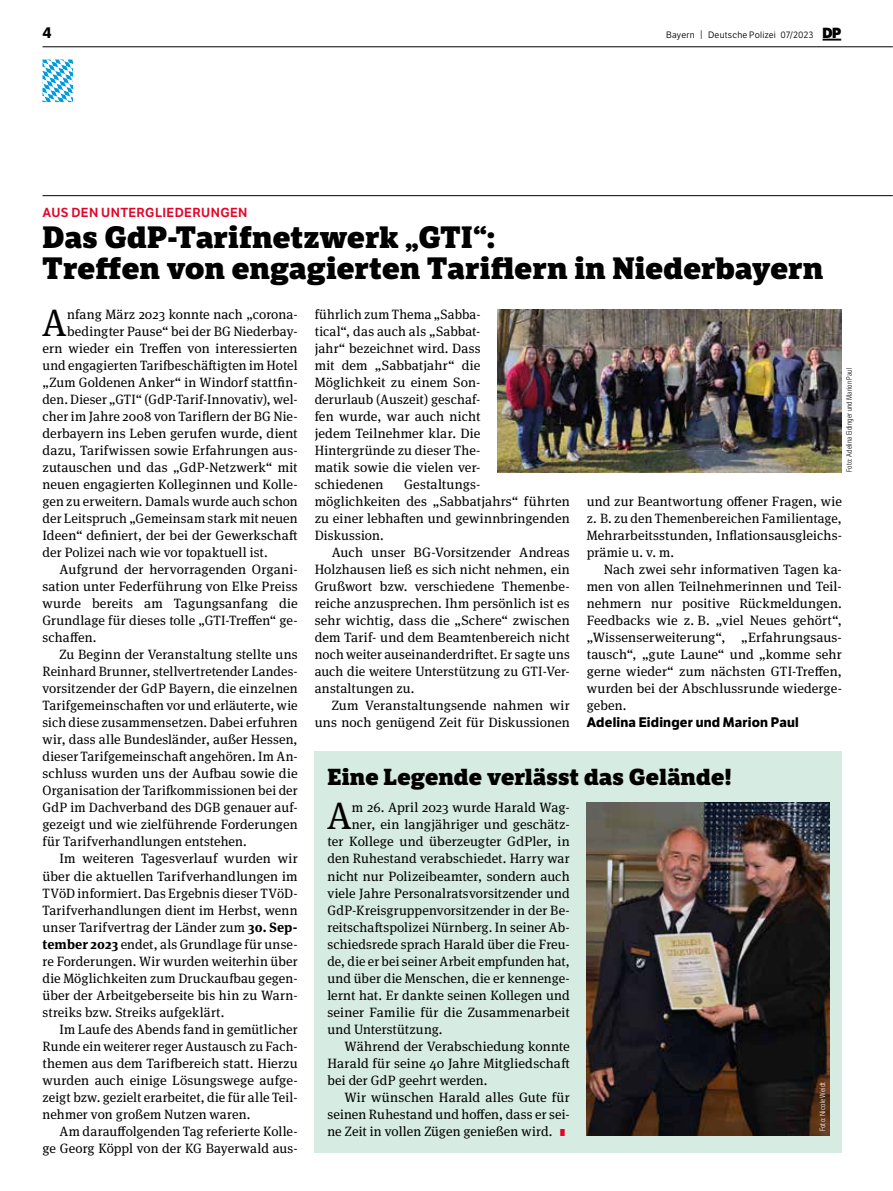
<style>
.page{position:relative;width:893px;height:1191px;background:#fff}
.page>*{position:absolute;margin:0;border:0;box-sizing:border-box;transform-origin:0 0}
.t1{font:38.25px "Meta Serif Pro";color:#000}
.t2{font:800 30px/30.9px "LFT Etica Sheriff";letter-spacing:.005em;color:#000}
.t3{font:800 22.5px "LFT Etica Sheriff";letter-spacing:.005em;color:#000}
.t4{font:700 15px "LFT Etica";color:#000}
.t5{font:13.5px/17px "Meta Serif Pro";letter-spacing:.01em;color:#000;text-align:justify}
.t6{font:700 13.5px "LFT Etica";letter-spacing:.015em;color:#000}
.t7{font:12.75px "LFT Etica SB";letter-spacing:.035em;color:#e40428}
.t8{font:9px "LFT Etica Bk";letter-spacing:.025em;color:#000}
.t9{font:300 7.5px "LFT Etica Condensed";letter-spacing:.02em;color:#000}
.t10{font:300 7.5px "LFT Etica Condensed";letter-spacing:.025em;color:#fff}
.s1{font-size:9.3px}
.s2{font-family:"LFT Etica XB";font-size:14.25px}
.s3{font-weight:700}
.s4{font-family:"LFT Etica XB";font-size:9.75px;color:#e40428}
</style>
<div class="page">
<hr style="left:43px;top:195px;width:850px;height:1px;background:#000">
<hr style="left:43px;top:47px;width:850px;height:1px;background:#000">
<svg style="left:822px;top:39px;width:19px;height:2px"></svg>
<svg style="left:43px;top:60px;width:30px;height:42px"></svg>
<img style="left:497px;top:310px;width:345px;height:162px">
<div style="left:315px;top:751px;width:527px;height:401px;background:#d6ebe2"></div>
<img style="left:587px;top:803px;width:242px;height:332px">
<p class="t4" style="left:43px;top:23px;width:11px">4</p>
<p class="t8" style="left:666px;top:29px;width:177px">Bayern <span class="s1">|</span> Deutsche Polizei 07/2023 <span class="s2">DP</span></p>
<p class="t7" style="left:43px;top:205px;width:206px">AUS DEN UNTERGLIEDERUNGEN</p>
<h2 class="t2" style="left:43px;top:222px;width:782px">Das GdP-Tarifnetzwerk „GTI“:<br>Treffen von engagierten Tariflern in Niederbayern</h2>
<h1 class="t1" style="left:42px;top:295px;width:27px">A</h1>
<p class="t5" style="left:67px;top:305px;width:232px">nfang März 2023 konnte nach „corona-</p>
<p class="t5" style="left:315px;top:305px;width:167px">führlich zum Thema „Sabba&shy;tical“, das auch als „Sabbat&shy;jahr“ bezeichnet wird. Dass mit dem „Sabbatjahr“ die Möglichkeit zu einem Son&shy;derurlaub (Auszeit) geschaf&shy;fen wurde, war auch nicht jedem Teilnehmer klar. Die Hintergründe zu dieser The&shy;matik sowie die vielen ver&shy;schiedenen</p>
<p class="t5" style="left:67px;top:322px;width:232px">bedingter Pause“ bei der BG Niederbay-</p>
<p class="t5" style="left:43px;top:339px;width:257px">ern wieder ein Treffen von interessierten</p>
<p class="t5" style="left:43px;top:356px;width:257px">und engagierten Tarifbeschäftigten im Hotel</p>
<p class="t5" style="left:43px;top:373px;width:257px">„Zum Goldenen Anker“ in Windorf stattfin-</p>
<p class="t5" style="left:43px;top:390px;width:257px">den. Dieser „GTI“ (GdP-Tarif-Innovativ), wel-</p>
<p class="t5" style="left:43px;top:407px;width:257px">cher im Jahre 2008 von Tariflern der BG Nie-</p>
<p class="t5" style="left:43px;top:424px;width:257px">derbayern ins Leben gerufen wurde, dient</p>
<p class="t5" style="left:43px;top:441px;width:257px">dazu, Tarifwissen sowie Erfahrungen aus-</p>
<p class="t5" style="left:43px;top:458px;width:257px">zutauschen und das „GdP-Netzwerk“ mit</p>
<p class="t5" style="left:43px;top:475px;width:257px">neuen engagierten Kolleginnen und Kolle-</p>
<p class="t5" style="left:43px;top:492px;width:257px">gen zu erweitern. Damals wurde auch schon</p>
<p class="t5" style="left:43px;top:509px;width:257px">der Leitspruch „Gemeinsam stark mit neuen</p>
<p class="t5" style="left:43px;top:526px;width:257px">Ideen“ definiert, der bei der Gewerkschaft</p>
<p class="t5" style="left:43px;top:543px;width:227px">der Polizei nach wie vor topaktuell ist.</p>
<p class="t5" style="left:60px;top:560px;width:240px">Aufgrund der hervorragenden Organi-</p>
<p class="t5" style="left:43px;top:577px;width:257px">sation unter Federführung von Elke Preiss</p>
<p class="t5" style="left:43px;top:594px;width:257px">wurde bereits am Tagungsanfang die</p>
<p class="t5" style="left:43px;top:611px;width:257px">Grundlage für dieses tolle „GTI-Treffen“ ge-</p>
<p class="t5" style="left:43px;top:628px;width:55px">schaffen.</p>
<p class="t5" style="left:60px;top:645px;width:240px">Zu Beginn der Veranstaltung stellte uns</p>
<p class="t5" style="left:43px;top:662px;width:257px">Reinhard Brunner, stellvertretender Landes-</p>
<p class="t5" style="left:43px;top:679px;width:257px">vorsitzender der GdP Bayern, die einzelnen</p>
<p class="t5" style="left:43px;top:696px;width:257px">Tarifgemeinschaften vor und erläuterte, wie</p>
<p class="t5" style="left:43px;top:713px;width:257px">sich diese zusammensetzen. Dabei erfuhren</p>
<p class="t5" style="left:43px;top:730px;width:257px">wir, dass alle Bundesländer, außer Hessen,</p>
<p class="t5" style="left:43px;top:747px;width:257px">dieser Tarifgemeinschaft angehören. Im An-</p>
<p class="t5" style="left:43px;top:764px;width:257px">schluss wurden uns der Aufbau sowie die</p>
<p class="t5" style="left:43px;top:781px;width:257px">Organisation der Tarifkommissionen bei der</p>
<p class="t5" style="left:43px;top:798px;width:257px">GdP im Dachverband des DGB genauer auf-</p>
<p class="t5" style="left:43px;top:815px;width:257px">gezeigt und wie zielführende Forderungen</p>
<p class="t5" style="left:43px;top:832px;width:206px">für Tarifverhandlungen entstehen.</p>
<p class="t5" style="left:60px;top:849px;width:240px">Im weiteren Tagesverlauf wurden wir</p>
<p class="t5" style="left:43px;top:866px;width:257px">über die aktuellen Tarifverhandlungen im</p>
<p class="t5" style="left:43px;top:883px;width:257px">TVöD informiert. Das Ergebnis dieser TVöD-</p>
<p class="t5" style="left:43px;top:900px;width:257px">Tarifverhandlungen dient im Herbst, wenn</p>
<p class="t5" style="left:43px;top:917px;width:257px">unser Tarifvertrag der Länder zum <span class="s3">30. Sep-</span></p>
<p class="t5" style="left:43px;top:934px;width:257px"><span class="s3">tember 2023</span> endet, als Grundlage für unse-</p>
<p class="t5" style="left:43px;top:951px;width:257px">re Forderungen. Wir wurden weiterhin über</p>
<p class="t5" style="left:43px;top:968px;width:257px">die Möglichkeiten zum Druckaufbau gegen-</p>
<p class="t5" style="left:43px;top:985px;width:257px">über der Arbeitgeberseite bis hin zu Warn-</p>
<p class="t5" style="left:43px;top:1002px;width:183px">streiks bzw. Streiks aufgeklärt.</p>
<p class="t5" style="left:60px;top:1019px;width:240px">Im Laufe des Abends fand in gemütlicher</p>
<p class="t5" style="left:43px;top:1036px;width:257px">Runde ein weiterer reger Austausch zu Fach-</p>
<p class="t5" style="left:43px;top:1053px;width:257px">themen aus dem Tarifbereich statt. Hierzu</p>
<p class="t5" style="left:43px;top:1070px;width:257px">wurden auch einige Lösungswege aufge-</p>
<p class="t5" style="left:43px;top:1087px;width:257px">zeigt bzw. gezielt erarbeitet, die für alle Teil-</p>
<p class="t5" style="left:43px;top:1104px;width:209px">nehmer von großem Nutzen waren.</p>
<p class="t5" style="left:60px;top:1121px;width:240px">Am darauffolgenden Tag referierte Kolle-</p>
<p class="t5" style="left:43px;top:1138px;width:257px">ge Georg Köppl von der KG Bayerwald aus-</p>
<p class="t9" style="left:845px;top:472px;width:106px;rotate:-90deg">Foto: Adelina Eidinger und Marion Paul</p>
<p class="t5" style="left:315px;top:475px;width:257px;text-align:left;text-indent:89px">Gestaltungs&shy;möglichkeiten des „Sabbatjahrs“ führten zu einer lebhaften und gewinnbringenden<br>Diskussion.</p>
<p class="t5" style="left:315px;top:543px;width:257px;text-indent:17px">Auch unser BG-Vorsitzender Andreas Holzhausen ließ es sich nicht nehmen, ein Grußwort bzw. verschiedene Themenbe&shy;reiche anzusprechen. Ihm persönlich ist es sehr wichtig, dass die „Schere“ zwischen dem Tarif- und dem Beamtenbereich nicht noch weiter auseinanderdriftet. Er sagte uns auch die weitere Unterstützung zu GTI-Ver&shy;anstaltungen zu.</p>
<p class="t5" style="left:315px;top:696px;width:257px;text-align:right">Zum Veranstaltungsende nahmen wir uns noch genügend Zeit für Diskussionen</p>
<p class="t5" style="left:587px;top:492px;width:257px">und zur Beantwortung offener Fragen, wie z. B. zu den Themenbereichen Familientage, Mehrarbeitsstunden, Inflationsausgleichs&shy;prämie u. v. m.</p>
<p class="t5" style="left:587px;top:560px;width:257px;text-indent:17px">Nach zwei sehr informativen Tagen ka&shy;men von allen Teilnehmerinnen und Teil&shy;nehmern nur positive Rückmeldungen.<br>Feedbacks wie z. B. „viel Neues gehört“, „Wissenserweiterung“, „Erfahrungsaus&shy;tausch“, „gute Laune“ und „komme sehr gerne wieder“ zum nächsten GTI-Treffen, wurden bei der Abschlussrunde wiederge&shy;geben.</p>
<p class="t6" style="left:587px;top:714px;width:213px">Adelina Eidinger und Marion Paul</p>
<h3 class="t3" style="left:327px;top:762px;width:406px">Eine Legende verlässt das Gelände!</h3>
<h1 class="t1" style="left:327px;top:788px;width:27px">A</h1>
<p class="t5" style="left:352px;top:798px;width:219px">m 26. April 2023 wurde Harald Wag-</p>
<p class="t5" style="left:352px;top:815px;width:219px">ner, ein langjähriger und geschätz-</p>
<p class="t5" style="left:327px;top:832px;width:244px">ter Kollege und überzeugter GdPler, in</p>
<p class="t5" style="left:327px;top:849px;width:244px">den Ruhestand verabschiedet. Harry war</p>
<p class="t5" style="left:327px;top:866px;width:244px">nicht nur Polizeibeamter, sondern auch</p>
<p class="t5" style="left:327px;top:883px;width:244px">viele Jahre Personalratsvorsitzender und</p>
<p class="t5" style="left:327px;top:900px;width:244px">GdP-Kreisgruppenvorsitzender in der Be-</p>
<p class="t5" style="left:327px;top:917px;width:244px">reitschaftspolizei Nürnberg. In seiner Ab-</p>
<p class="t5" style="left:327px;top:934px;width:244px">schiedsrede sprach Harald über die Freu-</p>
<p class="t5" style="left:327px;top:951px;width:244px">de, die er bei seiner Arbeit empfunden hat,</p>
<p class="t5" style="left:327px;top:968px;width:244px">und über die Menschen, die er kennenge-</p>
<p class="t5" style="left:327px;top:985px;width:244px">lernt hat. Er dankte seinen Kollegen und</p>
<p class="t5" style="left:327px;top:1002px;width:244px">seiner Familie für die Zusammenarbeit</p>
<p class="t5" style="left:327px;top:1019px;width:117px">und Unterstützung.</p>
<p class="t5" style="left:344px;top:1036px;width:227px">Während der Verabschiedung konnte</p>
<p class="t5" style="left:327px;top:1053px;width:244px">Harald für seine 40 Jahre Mitgliedschaft</p>
<p class="t5" style="left:327px;top:1070px;width:161px">bei der GdP geehrt werden.</p>
<p class="t5" style="left:344px;top:1087px;width:227px">Wir wünschen Harald alles Gute für</p>
<p class="t5" style="left:327px;top:1104px;width:244px">seinen Ruhestand und hoffen, dass er sei-</p>
<p class="t5" style="left:327px;top:1121px;width:240px">ne Zeit in vollen Zügen genießen wird. <span class="s4">I</span></p>
<p class="t10" style="left:818px;top:1131px;width:51px;rotate:-90deg">Foto: Nicole Weidt</p>
</div>
